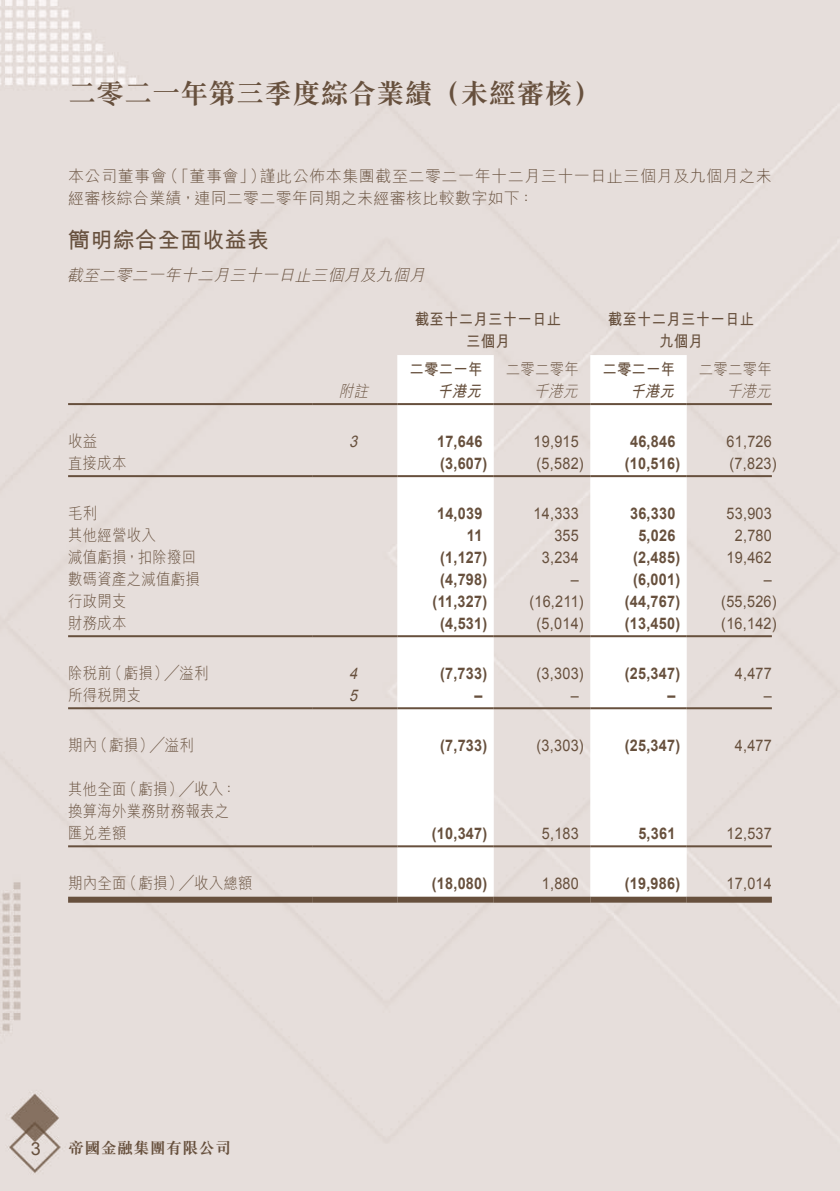
<style>
.page{position:relative;width:840px;height:1191px;background:#fff}
.page>*{position:absolute;margin:0;border:0;box-sizing:border-box;transform-origin:0 0}
.t1{font:700 28px "M Sung HK";color:#67503d}
.t2{font:700 22px "M Hei HK";letter-spacing:.015em;color:#67503d}
.t3{font:18px "Arial";color:#67503d}
.t4{font:700 16px "Arial";letter-spacing:.015em;color:#67503d;scale:.9 1}
.t5{font:16px "Arial";letter-spacing:.015em;color:#67503d;scale:.9 1}
.t6{font:300 16px/22px "M Hei HK";letter-spacing:.015em;color:#67503d;scale:.9 1}
.t7{font:300 16px/22px "M Hei HK";letter-spacing:.015em;color:#67503d}
.t8{font:700 16px/22px "M Hei HK";letter-spacing:.015em;color:#67503d;text-align:center;scale:.9 1}
.t9{font:italic 300 16px "M Hei HK";color:#67503d}
.t10{font:700 16px "M Sung HK";letter-spacing:.02em;color:#67503d}
.t11{font:italic 300 16px "M Hei HK";color:#67503d;scale:.9 1}
.t12{font:italic 700 16px "M Hei HK";color:#67503d;scale:.9 1}
.t13{font:italic 16px "Arial";color:#67503d;scale:.9 1}
</style>
<div class="page">
<div style="left:0;top:0;width:839px;height:1191px;background:#e6dedb"></div>
<svg style="left:397px;top:355px;width:289px;height:541px"></svg>
<hr style="left:68px;top:403px;width:244px;height:2px;background:#67503d">
<hr style="left:312px;top:403px;width:85px;height:2px;background:#67503d">
<hr style="left:397px;top:403px;width:96px;height:2px;background:#67503d">
<hr style="left:493px;top:403px;width:97px;height:2px;background:#67503d">
<hr style="left:590px;top:403px;width:96px;height:2px;background:#67503d">
<hr style="left:686px;top:403px;width:85px;height:2px;background:#67503d">
<hr style="left:68px;top:475px;width:244px;height:2px;background:#67503d">
<hr style="left:312px;top:475px;width:85px;height:2px;background:#67503d">
<hr style="left:397px;top:475px;width:96px;height:2px;background:#67503d">
<hr style="left:493px;top:475px;width:97px;height:2px;background:#67503d">
<hr style="left:590px;top:475px;width:96px;height:2px;background:#67503d">
<hr style="left:686px;top:475px;width:85px;height:2px;background:#67503d">
<hr style="left:68px;top:635px;width:244px;height:2px;background:#67503d">
<hr style="left:312px;top:635px;width:85px;height:2px;background:#67503d">
<hr style="left:397px;top:635px;width:96px;height:2px;background:#67503d">
<hr style="left:493px;top:635px;width:97px;height:2px;background:#67503d">
<hr style="left:590px;top:635px;width:96px;height:2px;background:#67503d">
<hr style="left:686px;top:635px;width:85px;height:2px;background:#67503d">
<hr style="left:68px;top:707px;width:244px;height:2px;background:#67503d">
<hr style="left:312px;top:707px;width:85px;height:2px;background:#67503d">
<hr style="left:397px;top:707px;width:96px;height:2px;background:#67503d">
<hr style="left:493px;top:707px;width:97px;height:2px;background:#67503d">
<hr style="left:590px;top:707px;width:96px;height:2px;background:#67503d">
<hr style="left:686px;top:707px;width:85px;height:2px;background:#67503d">
<hr style="left:68px;top:845px;width:244px;height:2px;background:#67503d">
<hr style="left:312px;top:845px;width:85px;height:2px;background:#67503d">
<hr style="left:397px;top:845px;width:96px;height:2px;background:#67503d">
<hr style="left:493px;top:845px;width:97px;height:2px;background:#67503d">
<hr style="left:590px;top:845px;width:96px;height:2px;background:#67503d">
<hr style="left:686px;top:845px;width:85px;height:2px;background:#67503d">
<div style="left:68px;top:896px;width:244px;height:6px;background:#67503d"></div>
<div style="left:312px;top:896px;width:85px;height:6px;background:#67503d"></div>
<div style="left:397px;top:896px;width:96px;height:6px;background:#67503d"></div>
<div style="left:493px;top:896px;width:97px;height:6px;background:#67503d"></div>
<div style="left:590px;top:896px;width:96px;height:6px;background:#67503d"></div>
<div style="left:686px;top:896px;width:85px;height:6px;background:#67503d"></div>
<h1 class="t1" style="left:68px;top:75px;width:533px">二零二一年第三季度綜合業績（未經審核(</h1>
<p class="t7" style="left:162px;top:164px;width:105px">（「董事會」）</p>
<p class="t7" style="left:68px;top:164px;width:467px">本公司董事會<br>經審核綜合業績，連同二零二零年同期之未經審核比較數字如下：</p>
<h2 class="t2" style="left:68px;top:223px;width:202px">簡明綜合全面收益表</h2>
<p class="t9" style="left:67px;top:264px;width:364px">截至二零二一年十二月三十一日止三個月及九個月</p>
<p class="t8" style="left:414px;top:307px;width:164px">截至十二月三十一日止三個月</p>
<p class="t8" style="left:607px;top:307px;width:164px">截至十二月三十一日止九個月</p>
<p class="t6" style="left:698px;top:357px;width:83px">二零二零年</p>
<p class="t7" style="left:260px;top:164px;width:513px">謹此公佈本集團截至二零二一年十二月三十一日止三個月及九個月之未</p>
<p class="t6" style="left:505px;top:357px;width:83px">二零二零年</p>
<p class="t8" style="left:409px;top:357px;width:83px">二零二一年</p>
<p class="t8" style="left:602px;top:357px;width:83px">二零二一年</p>
<p class="t11" style="left:338px;top:380px;width:39px">附註</p>
<p class="t12" style="left:437px;top:379px;width:55px">千港元</p>
<p class="t11" style="left:533px;top:380px;width:55px">千港元</p>
<p class="t12" style="left:630px;top:379px;width:55px">千港元</p>
<p class="t11" style="left:726px;top:380px;width:55px">千港元</p>
<p class="t6" style="left:68px;top:429px;width:34px">收益</p>
<p class="t13" style="left:349px;top:431px;width:16px">3</p>
<p class="t4" style="left:437px;top:431px;width:52px">17,646</p>
<p class="t5" style="left:533px;top:431px;width:52px">19,915</p>
<p class="t4" style="left:629px;top:431px;width:52px">46,846</p>
<p class="t5" style="left:726px;top:431px;width:52px">61,726</p>
<p class="t6" style="left:68px;top:451px;width:66px">直接成本</p>
<p class="t4" style="left:440px;top:453px;width:54px">)3,607(</p>
<p class="t5" style="left:536px;top:453px;width:54px">)5,582(</p>
<p class="t4" style="left:624px;top:453px;width:63px">)10,516(</p>
<p class="t5" style="left:729px;top:453px;width:54px">)7,823(</p>
<p class="t6" style="left:68px;top:501px;width:34px">毛利</p>
<p class="t4" style="left:437px;top:503px;width:52px">14,039</p>
<p class="t5" style="left:533px;top:503px;width:52px">14,333</p>
<p class="t4" style="left:629px;top:503px;width:52px">36,330</p>
<p class="t5" style="left:726px;top:503px;width:52px">53,903</p>
<p class="t6" style="left:68px;top:523px;width:99px">其他經營收入</p>
<p class="t4" style="left:466px;top:525px;width:19px">11</p>
<p class="t5" style="left:554px;top:525px;width:29px">355</p>
<p class="t4" style="left:638px;top:525px;width:43px">5,026</p>
<p class="t5" style="left:734px;top:525px;width:43px">2,780</p>
<p class="t6" style="left:68px;top:545px;width:144px">減值虧損，扣除撥回</p>
<p class="t4" style="left:440px;top:547px;width:54px">)1,127(</p>
<p class="t5" style="left:541px;top:547px;width:43px">3,234</p>
<p class="t4" style="left:632px;top:547px;width:54px">)2,485(</p>
<p class="t5" style="left:726px;top:547px;width:52px">19,462</p>
<p class="t6" style="left:68px;top:567px;width:148px">數碼資產之減值虧損</p>
<p class="t4" style="left:440px;top:569px;width:54px">)4,798(</p>
<p class="t5" style="left:570px;top:569px;width:10px">–</p>
<p class="t4" style="left:632px;top:569px;width:54px">)6,001(</p>
<p class="t5" style="left:763px;top:569px;width:10px">–</p>
<p class="t6" style="left:68px;top:589px;width:66px">行政開支</p>
<p class="t4" style="left:432px;top:591px;width:62px">)11,327(</p>
<p class="t5" style="left:529px;top:591px;width:62px">)16,211(</p>
<p class="t4" style="left:624px;top:591px;width:63px">)44,767(</p>
<p class="t5" style="left:721px;top:591px;width:63px">)55,526(</p>
<p class="t6" style="left:68px;top:611px;width:66px">財務成本</p>
<p class="t4" style="left:440px;top:613px;width:54px">)4,531(</p>
<p class="t5" style="left:536px;top:613px;width:54px">)5,014(</p>
<p class="t4" style="left:624px;top:613px;width:63px">)13,450(</p>
<p class="t5" style="left:721px;top:613px;width:63px">)16,142(</p>
<p class="t6" style="left:108px;top:661px;width:114px">（虧損）╱溢利</p>
<p class="t6" style="left:68px;top:661px;width:50px">除稅前</p>
<p class="t13" style="left:349px;top:663px;width:16px">4</p>
<p class="t4" style="left:440px;top:663px;width:54px">)7,733(</p>
<p class="t5" style="left:536px;top:663px;width:54px">)3,303(</p>
<p class="t4" style="left:624px;top:663px;width:63px">)25,347(</p>
<p class="t5" style="left:734px;top:663px;width:43px">4,477</p>
<p class="t6" style="left:68px;top:683px;width:83px">所得稅開支</p>
<p class="t13" style="left:349px;top:685px;width:16px">5</p>
<p class="t4" style="left:474px;top:685px;width:10px">–</p>
<p class="t5" style="left:570px;top:685px;width:10px">–</p>
<p class="t4" style="left:667px;top:685px;width:10px">–</p>
<p class="t5" style="left:763px;top:685px;width:10px">–</p>
<p class="t6" style="left:93px;top:733px;width:114px">（虧損）╱溢利</p>
<p class="t6" style="left:68px;top:733px;width:34px">期內</p>
<p class="t4" style="left:440px;top:735px;width:54px">)7,733(</p>
<p class="t5" style="left:536px;top:735px;width:54px">)3,303(</p>
<p class="t4" style="left:624px;top:735px;width:63px">)25,347(</p>
<p class="t5" style="left:734px;top:735px;width:43px">4,477</p>
<p class="t6" style="left:122px;top:777px;width:128px">（虧損）╱收入：</p>
<p class="t6" style="left:68px;top:777px;width:180px">其他全面<br>換算海外業務財務報表之</p>
<p class="t6" style="left:68px;top:821px;width:66px">匯兌差額</p>
<p class="t4" style="left:431px;top:823px;width:63px">)10,347(</p>
<p class="t5" style="left:541px;top:823px;width:43px">5,183</p>
<p class="t4" style="left:638px;top:823px;width:43px">5,361</p>
<p class="t5" style="left:726px;top:823px;width:52px">12,537</p>
<p class="t6" style="left:122px;top:872px;width:146px">（虧損）╱收入總額</p>
<p class="t6" style="left:68px;top:872px;width:66px">期內全面</p>
<p class="t4" style="left:431px;top:873px;width:63px">)18,080(</p>
<p class="t5" style="left:541px;top:873px;width:43px">1,880</p>
<p class="t4" style="left:624px;top:873px;width:63px">)19,986(</p>
<p class="t5" style="left:726px;top:873px;width:52px">17,014</p>
<p class="t3" style="left:31px;top:1137px;width:12px">3</p>
<p class="t10" style="left:68px;top:1137px;width:164px">帝國金融集團有限公司</p>
</div>
